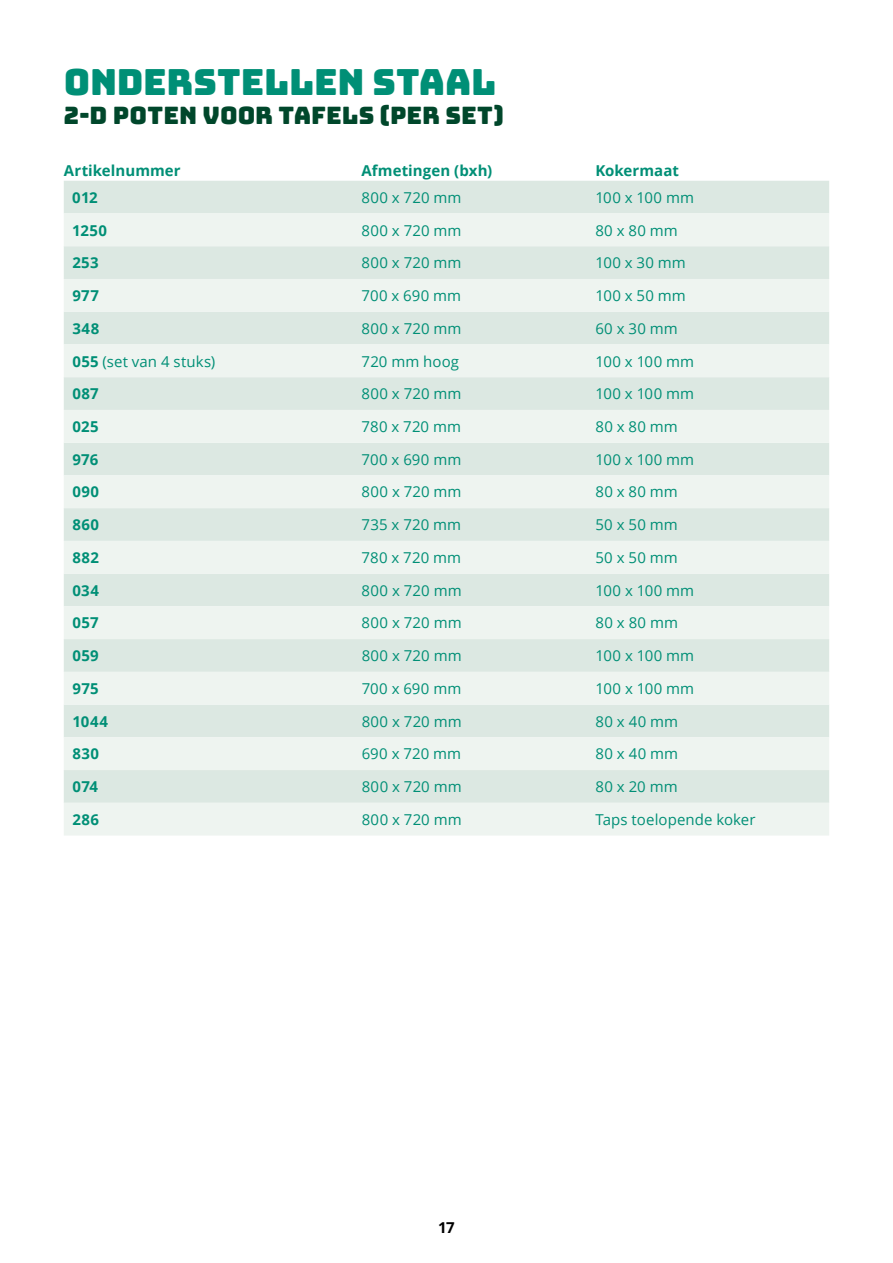
<style>
.page{position:relative;width:893px;height:1263px;background:#fff}
.page>*{position:absolute;margin:0;border:0;box-sizing:border-box;transform-origin:0 0}
.t1{font:36px "Bungee";letter-spacing:-.005em;color:#008f76}
.t2{font:24px "Bungee";color:#00472b}
.t3{font:15px "Open Sans";letter-spacing:.005em;color:#008f76}
.t4{font:700 15px "Open Sans";letter-spacing:.01em;color:#008f76}
.t5{font:700 15px "Open Sans";color:#000}
.s1{font-weight:700}
</style>
<div class="page">
<div style="left:64px;top:181px;width:765px;height:32px;background:#dce8e2"></div>
<svg style="left:64px;top:213px;width:765px;height:622px;fill:#eef4f0"></svg>
<h1 class="t1" style="left:64px;top:61px;width:434px">ONDERSTELLEN STAAL</h1>
<h2 class="t2" style="left:64px;top:101px;width:441px">2-D POTEN VOOR TAFELS (PER SET)</h2>
<p class="t4" style="left:64px;top:160px;width:118px">Artikelnummer</p>
<p class="t4" style="left:361px;top:160px;width:132px">Afmetingen (bxh)</p>
<p class="t4" style="left:595px;top:160px;width:85px">Kokermaat</p>
<p class="t4" style="left:72px;top:187px;width:27px">012</p>
<p class="t3" style="left:361px;top:187px;width:101px">800 x 720 mm</p>
<p class="t3" style="left:595px;top:187px;width:100px">100 x 100 mm</p>
<p class="t4" style="left:72px;top:220px;width:36px">1250</p>
<p class="t3" style="left:361px;top:220px;width:101px">800 x 720 mm</p>
<p class="t3" style="left:595px;top:220px;width:84px">80 x 80 mm</p>
<p class="t4" style="left:72px;top:252px;width:28px">253</p>
<p class="t3" style="left:361px;top:253px;width:101px">800 x 720 mm</p>
<p class="t3" style="left:595px;top:253px;width:92px">100 x 30 mm</p>
<p class="t4" style="left:72px;top:285px;width:28px">977</p>
<p class="t3" style="left:361px;top:285px;width:101px">700 x 690 mm</p>
<p class="t3" style="left:595px;top:285px;width:92px">100 x 50 mm</p>
<p class="t4" style="left:72px;top:318px;width:28px">348</p>
<p class="t3" style="left:361px;top:318px;width:101px">800 x 720 mm</p>
<p class="t3" style="left:595px;top:318px;width:84px">60 x 30 mm</p>
<p class="t3" style="left:72px;top:351px;width:145px"><span class="s1">055</span> (set van 4 stuks)</p>
<p class="t3" style="left:361px;top:351px;width:99px">720 mm hoog</p>
<p class="t3" style="left:595px;top:351px;width:100px">100 x 100 mm</p>
<p class="t4" style="left:72px;top:383px;width:28px">087</p>
<p class="t3" style="left:362px;top:383px;width:101px">800 x 720 mm</p>
<p class="t3" style="left:595px;top:383px;width:100px">100 x 100 mm</p>
<p class="t4" style="left:72px;top:416px;width:28px">025</p>
<p class="t3" style="left:362px;top:416px;width:101px">780 x 720 mm</p>
<p class="t3" style="left:595px;top:416px;width:84px">80 x 80 mm</p>
<p class="t4" style="left:72px;top:449px;width:28px">976</p>
<p class="t3" style="left:362px;top:449px;width:101px">700 x 690 mm</p>
<p class="t3" style="left:595px;top:449px;width:100px">100 x 100 mm</p>
<p class="t4" style="left:72px;top:481px;width:28px">090</p>
<p class="t3" style="left:362px;top:482px;width:101px">800 x 720 mm</p>
<p class="t3" style="left:595px;top:482px;width:84px">80 x 80 mm</p>
<p class="t4" style="left:72px;top:514px;width:28px">860</p>
<p class="t3" style="left:362px;top:514px;width:101px">735 x 720 mm</p>
<p class="t3" style="left:595px;top:514px;width:84px">50 x 50 mm</p>
<p class="t4" style="left:72px;top:547px;width:28px">882</p>
<p class="t3" style="left:362px;top:547px;width:101px">780 x 720 mm</p>
<p class="t3" style="left:595px;top:547px;width:84px">50 x 50 mm</p>
<p class="t4" style="left:72px;top:580px;width:28px">034</p>
<p class="t3" style="left:362px;top:580px;width:101px">800 x 720 mm</p>
<p class="t3" style="left:595px;top:580px;width:100px">100 x 100 mm</p>
<p class="t4" style="left:72px;top:612px;width:28px">057</p>
<p class="t3" style="left:362px;top:613px;width:101px">800 x 720 mm</p>
<p class="t3" style="left:595px;top:613px;width:84px">80 x 80 mm</p>
<p class="t4" style="left:72px;top:645px;width:28px">059</p>
<p class="t3" style="left:362px;top:645px;width:101px">800 x 720 mm</p>
<p class="t3" style="left:595px;top:645px;width:100px">100 x 100 mm</p>
<p class="t4" style="left:73px;top:678px;width:28px">975</p>
<p class="t3" style="left:362px;top:678px;width:101px">700 x 690 mm</p>
<p class="t3" style="left:596px;top:678px;width:100px">100 x 100 mm</p>
<p class="t4" style="left:73px;top:710px;width:37px">1044</p>
<p class="t3" style="left:362px;top:711px;width:101px">800 x 720 mm</p>
<p class="t3" style="left:596px;top:711px;width:84px">80 x 40 mm</p>
<p class="t4" style="left:73px;top:743px;width:28px">830</p>
<p class="t3" style="left:362px;top:744px;width:101px">690 x 720 mm</p>
<p class="t3" style="left:596px;top:744px;width:84px">80 x 40 mm</p>
<p class="t4" style="left:73px;top:776px;width:27px">074</p>
<p class="t3" style="left:362px;top:776px;width:101px">800 x 720 mm</p>
<p class="t3" style="left:596px;top:776px;width:84px">80 x 20 mm</p>
<p class="t4" style="left:73px;top:809px;width:28px">286</p>
<p class="t3" style="left:362px;top:809px;width:101px">800 x 720 mm</p>
<p class="t3" style="left:596px;top:809px;width:161px">Taps toelopende koker</p>
<p class="t5" style="left:438px;top:1217px;width:18px">17</p>
</div>
